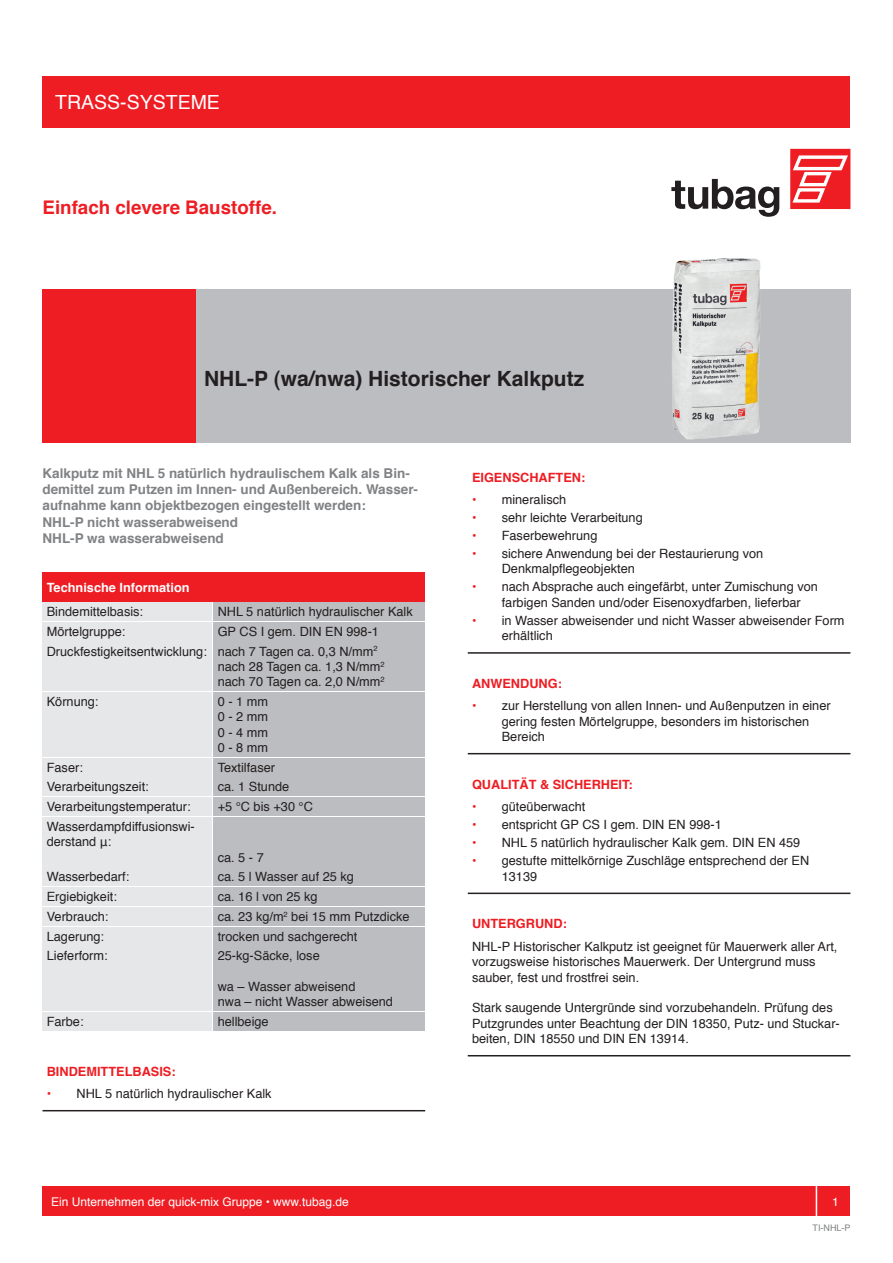
<style>
.page{position:relative;width:893px;height:1263px;background:#fff}
.page>*{position:absolute;margin:0;border:0;box-sizing:border-box;transform-origin:0 0}
.t1{font:700 21px "Helvetica";color:#231f20}
.t2{font:19.5px "Helvetica";color:#fff}
.t3{font:700 18.75px "Helvetica";color:#ee1d23}
.t4{font:700 13.5px/16.2px "Helvetica";color:#808285}
.t5{font:12.75px/15.3px "Helvetica";color:#231f20}
.t6{font:700 12.75px "Helvetica";color:#ee1d23}
.t7{font:700 12.75px "Helvetica";color:#fff}
.t8{font:12px "Helvetica";color:#fff}
.t9{font:9px "Helvetica";color:#808285}
</style>
<div class="page">
<div style="left:43px;top:77px;width:807px;height:51px;background:#ee1d23"></div>
<div style="left:791px;top:150px;width:59px;height:58px;background:#ee1d23"></div>
<div style="left:790px;top:149px;width:60px;height:60px;border:1px solid #ee1d23"></div>
<svg style="left:792px;top:155px;width:56px;height:48px"></svg>
<svg style="left:671px;top:179px;width:108px;height:38px"></svg>
<div style="left:43px;top:1186px;width:807px;height:30px;background:#ee1d23"></div>
<div style="left:816px;top:1181px;width:39px;height:40px;border:2px solid #fff"></div>
<div style="left:191px;top:289px;width:659px;height:153px;background:#bcbdc0"></div>
<div style="left:43px;top:289px;width:153px;height:153px;background:#ee1d23"></div>
<img style="left:672px;top:258px;width:89px;height:182px">
<div style="left:43px;top:572px;width:382px;height:30px;background:#ee1d23"></div>
<div style="left:43px;top:602px;width:169px;height:19px;background:#e6e7e9"></div>
<div style="left:213px;top:602px;width:212px;height:19px;background:#bcbdc0"></div>
<div style="left:43px;top:622px;width:169px;height:18px;background:#e6e7e9"></div>
<div style="left:213px;top:622px;width:212px;height:18px;background:#bcbdc0"></div>
<div style="left:43px;top:642px;width:169px;height:49px;background:#e6e7e9"></div>
<div style="left:213px;top:642px;width:212px;height:49px;background:#bcbdc0"></div>
<div style="left:43px;top:692px;width:169px;height:64px;background:#e6e7e9"></div>
<div style="left:213px;top:692px;width:212px;height:64px;background:#bcbdc0"></div>
<div style="left:43px;top:758px;width:169px;height:18px;background:#e6e7e9"></div>
<div style="left:213px;top:758px;width:212px;height:18px;background:#bcbdc0"></div>
<div style="left:43px;top:778px;width:169px;height:18px;background:#e6e7e9"></div>
<div style="left:213px;top:778px;width:212px;height:18px;background:#bcbdc0"></div>
<div style="left:43px;top:797px;width:169px;height:19px;background:#e6e7e9"></div>
<div style="left:213px;top:797px;width:212px;height:19px;background:#bcbdc0"></div>
<div style="left:43px;top:817px;width:169px;height:49px;background:#e6e7e9"></div>
<div style="left:213px;top:817px;width:212px;height:49px;background:#bcbdc0"></div>
<div style="left:43px;top:867px;width:169px;height:19px;background:#e6e7e9"></div>
<div style="left:213px;top:867px;width:212px;height:19px;background:#bcbdc0"></div>
<div style="left:43px;top:887px;width:169px;height:19px;background:#e6e7e9"></div>
<div style="left:213px;top:887px;width:212px;height:19px;background:#bcbdc0"></div>
<div style="left:43px;top:907px;width:169px;height:18px;background:#e6e7e9"></div>
<div style="left:213px;top:907px;width:212px;height:18px;background:#bcbdc0"></div>
<div style="left:43px;top:927px;width:169px;height:18px;background:#e6e7e9"></div>
<div style="left:213px;top:927px;width:212px;height:18px;background:#bcbdc0"></div>
<div style="left:43px;top:946px;width:169px;height:65px;background:#e6e7e9"></div>
<div style="left:213px;top:946px;width:212px;height:65px;background:#bcbdc0"></div>
<div style="left:43px;top:1012px;width:169px;height:19px;background:#e6e7e9"></div>
<div style="left:213px;top:1012px;width:212px;height:19px;background:#bcbdc0"></div>
<hr style="left:43px;top:1110px;width:382px;height:1px;background:#231f20">
<hr style="left:468px;top:652px;width:382px;height:2px;background:#231f20">
<hr style="left:468px;top:753px;width:382px;height:1px;background:#231f20">
<hr style="left:468px;top:892px;width:382px;height:2px;background:#231f20">
<hr style="left:468px;top:1055px;width:382px;height:1px;background:#231f20">
<p class="t2" style="left:55px;top:87px;width:166px">TRASS-SYSTEME</p>
<p class="t3" style="left:43px;top:192px;width:236px">Einfach clevere Baustoffe.</p>
<p class="t1" style="left:204px;top:361px;width:382px">NHL-P (wa/nwa) Historischer Kalkputz</p>
<p class="t4" style="left:43px;top:465px;width:377px">Kalkputz mit NHL 5 natürlich hydraulischem Kalk als Bin&shy;demittel zum Putzen im Innen- und Außenbereich. Wasser&shy;aufnahme kann objektbezogen eingestellt werden:</p>
<p class="t4" style="left:43px;top:514px;width:197px">NHL-P nicht wasserabweisend</p>
<p class="t4" style="left:43px;top:530px;width:183px">NHL-P wa wasserabweisend</p>
<p class="t7" style="left:47px;top:577px;width:144px">Technische Information</p>
<p class="t5" style="left:47px;top:604px;width:98px">Bindemittelbasis:</p>
<p class="t5" style="left:218px;top:604px;width:197px">NHL 5 natürlich hydraulischer Kalk</p>
<p class="t5" style="left:47px;top:624px;width:80px">Mörtelgruppe:</p>
<p class="t5" style="left:218px;top:624px;width:163px">GP CS I gem. DIN EN 998-1</p>
<p class="t5" style="left:47px;top:644px;width:162px">Druckfestigkeitsentwicklung:</p>
<p class="t5" style="left:218px;top:644px;width:161px">nach 7 Tagen ca. 0,3 N/mm<sup>2</sup></p>
<p class="t5" style="left:218px;top:659px;width:168px">nach 28 Tagen ca. 1,3 N/mm<sup>2</sup></p>
<p class="t5" style="left:218px;top:674px;width:168px">nach 70 Tagen ca. 2,0 N/mm<sup>2</sup></p>
<p class="t5" style="left:47px;top:694px;width:53px">Körnung:</p>
<p class="t5" style="left:218px;top:694px;width:52px">0 - 1 mm</p>
<p class="t5" style="left:218px;top:709px;width:52px">0 - 2 mm</p>
<p class="t5" style="left:218px;top:725px;width:52px">0 - 4 mm</p>
<p class="t5" style="left:218px;top:740px;width:52px">0 - 8 mm</p>
<p class="t5" style="left:47px;top:760px;width:38px">Faser:</p>
<p class="t5" style="left:218px;top:760px;width:59px">Textilfaser</p>
<p class="t5" style="left:47px;top:780px;width:104px">Verarbeitungszeit:</p>
<p class="t5" style="left:218px;top:780px;width:73px">ca. 1 Stunde</p>
<p class="t5" style="left:47px;top:799px;width:145px">Verarbeitungstemperatur:</p>
<p class="t5" style="left:218px;top:799px;width:97px">+5 °C bis +30 °C</p>
<p class="t5" style="left:47px;top:819px;width:150px">Wasserdampfdiffusionswi&shy;derstand μ:</p>
<p class="t5" style="left:218px;top:850px;width:48px">ca. 5 - 7</p>
<p class="t5" style="left:47px;top:869px;width:84px">Wasserbedarf:</p>
<p class="t5" style="left:218px;top:869px;width:138px">ca. 5 l Wasser auf 25 kg</p>
<p class="t5" style="left:47px;top:889px;width:72px">Ergiebigkeit:</p>
<p class="t5" style="left:218px;top:889px;width:101px">ca. 16 l von 25 kg</p>
<p class="t5" style="left:47px;top:909px;width:63px">Verbrauch:</p>
<p class="t5" style="left:218px;top:909px;width:193px">ca. 23 kg/m<sup>2</sup> bei 15 mm Putzdicke</p>
<p class="t5" style="left:47px;top:929px;width:59px">Lagerung:</p>
<p class="t5" style="left:218px;top:929px;width:141px">trocken und sachgerecht</p>
<p class="t5" style="left:47px;top:949px;width:62px">Lieferform:</p>
<p class="t5" style="left:218px;top:949px;width:104px">25-kg-Säcke, lose</p>
<p class="t5" style="left:218px;top:979px;width:139px">wa – Wasser abweisend</p>
<p class="t5" style="left:218px;top:994px;width:177px">nwa – nicht Wasser abweisend</p>
<p class="t5" style="left:47px;top:1014px;width:38px">Farbe:</p>
<p class="t5" style="left:218px;top:1014px;width:53px">hellbeige</p>
<p class="t6" style="left:47px;top:1061px;width:130px">BINDEMITTELBASIS:</p>
<p class="t6" style="left:47px;top:1083px;width:6px">•</p>
<p class="t5" style="left:77px;top:1086px;width:197px">NHL 5 natürlich hydraulischer Kalk</p>
<p class="t6" style="left:472px;top:467px;width:115px">EIGENSCHAFTEN:</p>
<p class="t6" style="left:472px;top:489px;width:6px">•</p>
<p class="t5" style="left:502px;top:492px;width:66px">mineralisch</p>
<p class="t6" style="left:472px;top:507px;width:6px">•</p>
<p class="t5" style="left:502px;top:510px;width:143px">sehr leichte Verarbeitung</p>
<p class="t6" style="left:472px;top:525px;width:6px">•</p>
<p class="t5" style="left:502px;top:528px;width:97px">Faserbewehrung</p>
<p class="t6" style="left:472px;top:543px;width:6px">•</p>
<p class="t5" style="left:502px;top:546px;width:263px">sichere Anwendung bei der Restaurierung von<br>Denkmalpflegeobjekten</p>
<p class="t6" style="left:472px;top:577px;width:6px">•</p>
<p class="t5" style="left:502px;top:580px;width:318px">nach Absprache auch eingefärbt, unter Zumischung von farbigen Sanden und/oder Eisenoxydfarben, lieferbar</p>
<p class="t6" style="left:472px;top:610px;width:6px">•</p>
<p class="t5" style="left:502px;top:613px;width:344px">in Wasser abweisender und nicht Wasser abweisender Form erhältlich</p>
<p class="t6" style="left:472px;top:673px;width:91px">ANWENDUNG:</p>
<p class="t6" style="left:472px;top:695px;width:6px">•</p>
<p class="t5" style="left:502px;top:698px;width:330px">zur Herstellung von allen Innen- und Außenputzen in einer gering festen Mörtelgruppe, besonders im historischen<br>Bereich</p>
<p class="t6" style="left:472px;top:774px;width:162px">QUALITÄT &amp; SICHERHEIT:</p>
<p class="t6" style="left:472px;top:796px;width:6px">•</p>
<p class="t5" style="left:502px;top:799px;width:85px">güteüberwacht</p>
<p class="t6" style="left:472px;top:814px;width:6px">•</p>
<p class="t5" style="left:502px;top:817px;width:222px">entspricht GP CS I gem. DIN EN 998-1</p>
<p class="t6" style="left:472px;top:832px;width:6px">•</p>
<p class="t5" style="left:502px;top:835px;width:300px">NHL 5 natürlich hydraulischer Kalk gem. DIN EN 459</p>
<p class="t6" style="left:472px;top:850px;width:6px">•</p>
<p class="t5" style="left:502px;top:853px;width:309px">gestufte mittelkörnige Zuschläge entsprechend der EN<br>13139</p>
<p class="t6" style="left:472px;top:914px;width:96px">UNTERGRUND:</p>
<p class="t5" style="left:472px;top:939px;width:367px">NHL-P Historischer Kalkputz ist geeignet für Mauerwerk aller Art, vorzugsweise historisches Mauerwerk. Der Untergrund muss sauber, fest und frostfrei sein.</p>
<p class="t5" style="left:472px;top:1001px;width:369px">Stark saugende Untergründe sind vorzubehandeln. Prüfung des<br>Putzgrundes unter Beachtung der DIN 18350, Putz- und Stuckar&shy;beiten, DIN 18550 und DIN EN 13914.</p>
<p class="t8" style="left:51px;top:1192px;width:299px">Ein Unternehmen der quick-mix Gruppe • www.tubag.de</p>
<p class="t8" style="left:832px;top:1192px;width:8px">1</p>
<p class="t9" style="left:813px;top:1221px;width:39px">TI-NHL-P</p>
</div>
